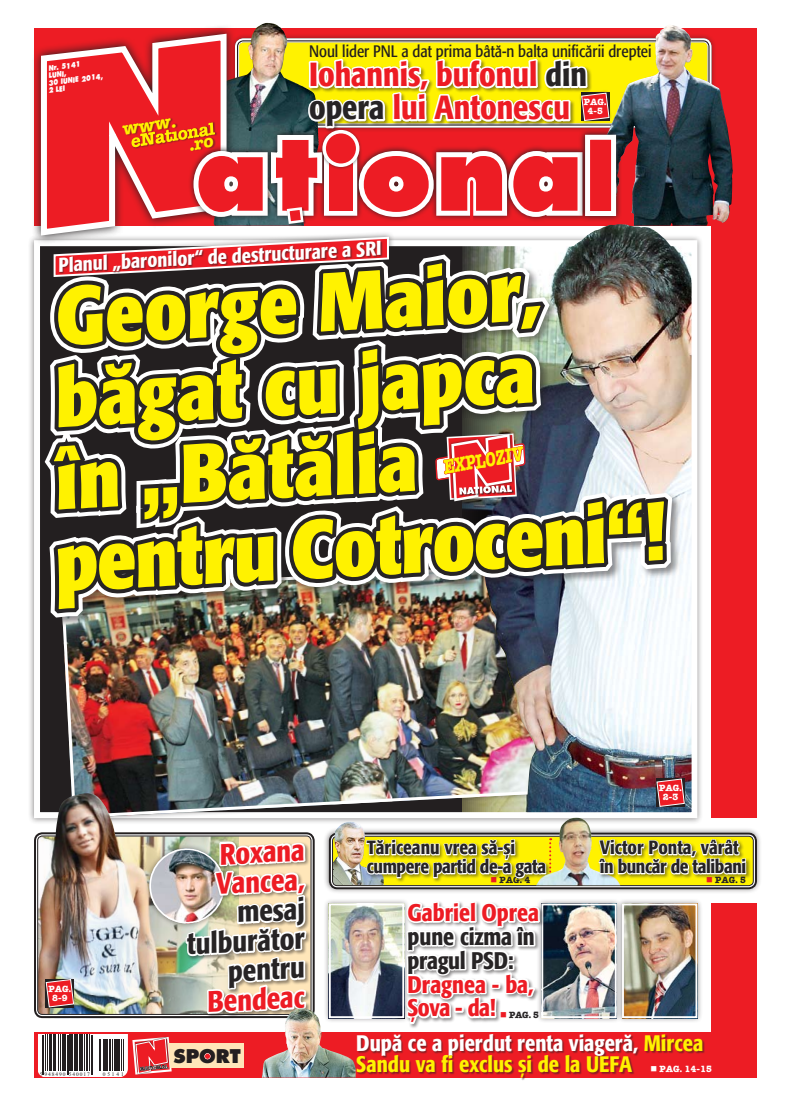
<style>
.page{position:relative;width:791px;height:1106px;background:#fff}
.page>*{position:absolute;margin:0;border:0;box-sizing:border-box;transform-origin:0 0}
.t1{font:100.7px "Futura Extra Bold Rom";color:#ed1c24}
.t2{font:700 condensed 82px/82px "R Formata";color:#fff200}
.t3{font:500 condensed 33.2px/33.2px "R Formata";color:#ed1c24}
.t4{font:500 condensed 29.4px/29.3px "R Formata";color:#272425;text-align:right}
.t5{font:500 condensed 29.4px/29.3px "R Formata";color:#ed1c24}
.t6{font:500 condensed 23.9px/23.8px "R Formata";color:#ed1c24}
.t7{font:500 condensed 23.9px/23.8px "R Formata";letter-spacing:-.015em;color:#272425}
.t8{font:500 condensed 22.3px/20.7px "R Formata";color:#fff200}
.t9{font:20.1px "American Type Writer Bold Rom";color:#fff200;scale:.73 1}
.t10{font:500 condensed 20px "R Formata";color:#fff}
.t11{font:500 condensed 19px/19px "R Formata";letter-spacing:-.02em;color:#272425}
.t12{font:18.5px "Futura Extra Bold Rom";color:#231f20}
.t13{font:17.6px "American Type Writer Bold Rom";color:#fff200}
.t14{font:16.6px "R Formata Condensed";color:#231f20}
.t15{font:9px/9px "American Type Writer Bold Rom";color:#fff;text-align:center}
.t16{font:9px "American Type Writer Bold Rom";color:#272425}
.t17{font:7.3px/7.3px "Futura Extra Bold Rom";color:#fff;scale:.8 1}
.t18{font:5.5px "Times New Roman";letter-spacing:.18em;color:#231f20}
.s1{color:#272425}
.s2{font-size:70.7px}
.s3{font-family:"Helvetica Neue LT Pro";font-weight:900}
.s4{color:#ed1c24}
.s5{color:#fff}
</style>
<div class="page">
<div style="left:712px;top:28px;width:45px;height:790px;background:#ed1c24"></div>
<div style="left:712px;top:903px;width:45px;height:174px;background:#ed1c24"></div>
<div style="left:323px;top:827px;width:468px;height:102px;background:#231f20;opacity:.5"></div>
<div style="left:43px;top:252px;width:748px;height:464px;background:#231f20;opacity:.5"></div>
<div style="left:597px;top:837px;width:186px;height:58px;background:#231f20;opacity:.5"></div>
<img style="left:35px;top:22px;width:713px;height:1058px">
<p class="t17" style="left:45px;top:65px;width:71px;text-indent:3px;rotate:-7deg">Nr. 5141<br>Lun i,<br>30 iun ie 2014,<br>2 LEI</p>
<p class="t13" style="left:121px;top:119px;width:56px;rotate:-9deg">www.</p>
<p class="t14" style="left:309px;top:42px;width:344px">Noul lider PNL a dat prima bâtă-n balta unificării dreptei</p>
<h3 class="t3" style="left:309px;top:59px;width:279px">Iohannis, bufonul <span class="s1">din opera</span> lui Antonescu</h3>
<p class="t15" style="left:584px;top:97px;width:24px">PAG.<br>4-5</p>
<h1 class="t1" style="left:195px;top:111px;width:389px">at<span class="s2">I</span>ona</h1>
<p class="t10" style="left:57px;top:254px;width:325px;rotate:-3deg">Planul „baronilor“ de destructurare a SRI</p>
<h2 class="t2" style="left:39px;top:278px;width:612px;rotate:-3deg">George Maior, băgat cu japca<br>în <span class="s3">„</span>Bătălia<br>pentru Cotroceni<span class="s3">“</span>!</h2>
<p class="t9" style="left:441px;top:455px;width:112px;rotate:-10deg">EXPLOZIV</p>
<p class="t15" style="left:48px;top:983px;width:24px">PAG.<br>8-9</p>
<p class="t18" style="left:40px;top:1070px;width:52px">5 948490 540017</p>
<p class="t18" style="left:103px;top:1070px;width:22px">05141</p>
<h3 class="t5" style="left:213px;top:840px;width:92px;rotate:-3deg">Roxana<br>Vancea,</h3>
<h3 class="t4" style="left:184px;top:901px;width:121px;rotate:-3deg">mesaj tulburător pentru</h3>
<h3 class="t5" style="left:206px;top:988px;width:99px;rotate:-3deg">Bendeac</h3>
<p class="t12" style="left:173px;top:1044px;width:69px">SPORT</p>
<p class="t15" style="left:659px;top:783px;width:24px">PAG.<br>2-3</p>
<p class="t11" style="left:367px;top:838px;width:181px">Tăriceanu vrea să-și cumpere partid de-a gata</p>
<p class="t11" style="left:600px;top:838px;width:148px">Victor Ponta, vârât în buncăr de talibani</p>
<p class="t16" style="left:490px;top:873px;width:42px"><span class="s4">■</span> PAG. 4</p>
<p class="t16" style="left:706px;top:873px;width:42px"><span class="s4">■</span> PAG. 5</p>
<p class="t6" style="left:407px;top:901px;width:133px">Gabriel Oprea</p>
<p class="t7" style="left:407px;top:925px;width:129px">pune cizma în pragul PSD:</p>
<p class="t6" style="left:407px;top:972px;width:128px">Dragnea - ba,<br>Șova - da!</p>
<p class="t16" style="left:500px;top:1009px;width:40px"><span class="s4">■</span> PAG. 5</p>
<p class="t8" style="left:356px;top:1033px;width:348px"><span class="s5">După ce a pierdut renta viageră,</span> Mircea<br>Sandu va fi exclus și de la UEFA</p>
<p class="t15" style="left:650px;top:1064px;width:63px">■ PAG. 14-15</p>
</div>
